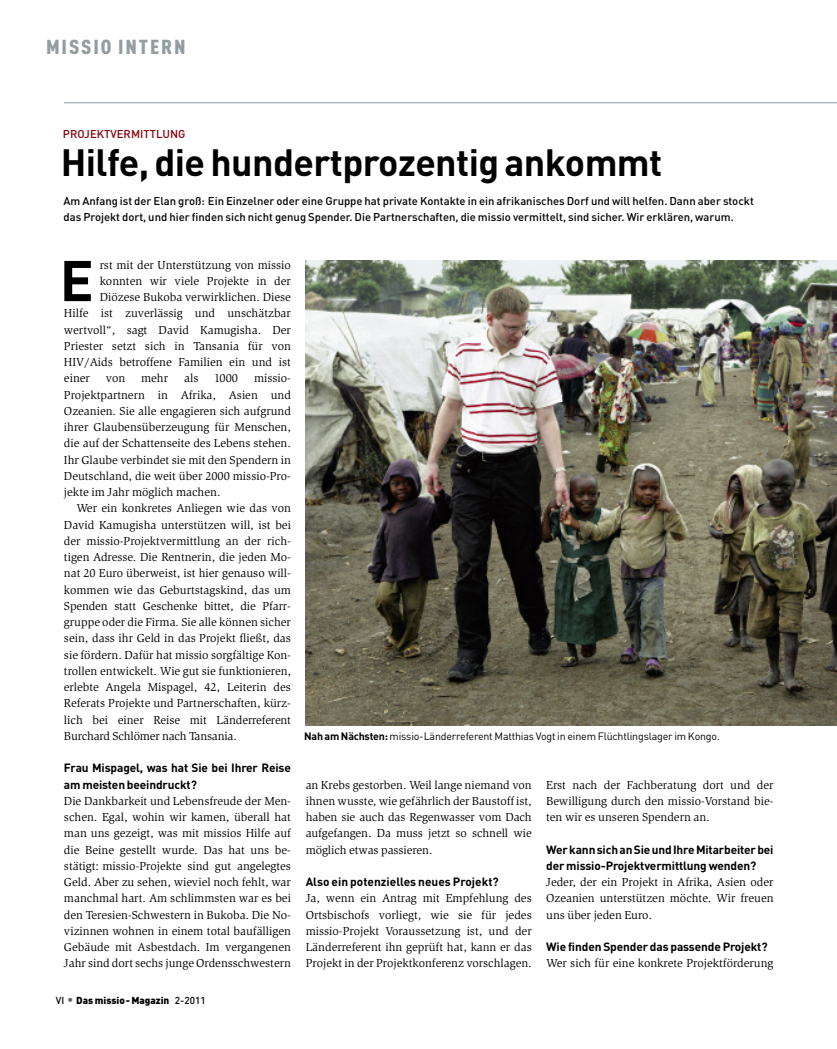
<style>
.page{position:relative;width:837px;height:1049px;background:#fff}
.page>*{position:absolute;margin:0;border:0;box-sizing:border-box;transform-origin:0 0}
.t1{font:700 56.38px "DIN Pro";color:#000}
.t2{font:700 37.5px "DIN Pro";letter-spacing:-.015em;color:#000}
.t3{font:900 20px "DIN Cond";letter-spacing:.085em;color:#949da1;scale:1.1 1}
.t4{font:11.88px/16.2px "Slimbach Std";color:#000;text-align:justify}
.t5{font:700 11.88px/16.2px "DIN Pro";letter-spacing:-.01em;color:#000}
.t6{font:500 11.25px/16.2px "DIN Pro";color:#000}
.t7{font:500 11.25px "DIN Pro";color:#85000b}
.t8{font:10.62px "DIN Pro";letter-spacing:-.015em;color:#000}
.t9{font:900 10px "DIN Pro";color:#000}
.s1{font-weight:500}
.s2{font-weight:500;font-size:12.5px;color:#666}
.s3{font-weight:700}
</style>
<div class="page">
<hr style="left:64px;top:102px;width:772px;height:1px;background:#949da1">
<img style="left:305px;top:260px;width:531px;height:465px">
<h3 class="t3" style="left:46px;top:35px;width:128px">MISSIO INTERN</h3>
<p class="t7" style="left:63px;top:127px;width:124px">PROJEKTVERMITTLUNG</p>
<h2 class="t2" style="left:61px;top:141px;width:603px">Hilfe, die hundertprozentig ankommt</h2>
<p class="t6" style="left:63px;top:192px;width:691px">Am Anfang ist der Elan groß: Ein Einzelner oder eine Gruppe hat private Kontakte in ein afrikanisches Dorf und will helfen. Dann aber stockt das Projekt dort, und hier finden sich nicht genug Spender. Die Partnerschaften, die missio vermittelt, sind sicher. Wir erklären, warum.</p>
<h1 class="t1" style="left:60px;top:248px;width:36px">E</h1>
<p class="t4" style="left:100px;top:257px;width:192px">rst mit der Unterstützung von missio</p>
<p class="t4" style="left:100px;top:274px;width:192px">konnten wir viele Projekte in der</p>
<p class="t4" style="left:100px;top:290px;width:192px">Diözese Bukoba verwirklichen. Diese</p>
<p class="t4" style="left:64px;top:306px;width:228px">Hilfe ist zuverlässig und unschätzbar</p>
<p class="t4" style="left:64px;top:322px;width:228px">wertvoll“, sagt David Kamugisha. Der</p>
<p class="t4" style="left:64px;top:339px;width:228px">Priester setzt sich in Tansania für von</p>
<p class="t4" style="left:64px;top:355px;width:228px">HIV/Aids betroffene Familien ein und ist</p>
<p class="t4" style="left:64px;top:371px;width:27px">einer</p>
<p class="t4" style="left:106px;top:371px;width:21px">von</p>
<p class="t4" style="left:141px;top:371px;width:29px">mehr</p>
<p class="t4" style="left:184px;top:371px;width:16px">als</p>
<p class="t4" style="left:214px;top:371px;width:25px">1000</p>
<p class="t4" style="left:64px;top:371px;width:228px;text-indent:190px">missio-Projektpartnern in Afrika, Asien und Ozeanien. Sie alle engagieren sich aufgrund ihrer Glaubensüberzeugung für Menschen, die auf der Schattenseite des Lebens stehen.<br>Ihr Glaube verbindet sie mit den Spendern in Deutschland, die weit über 2000 missio-Pro&shy;jekte im Jahr möglich machen.</p>
<p class="t4" style="left:64px;top:501px;width:228px;text-indent:12px">Wer ein konkretes Anliegen wie das von David Kamugisha unterstützen will, ist bei der missio-Projektvermittlung an der rich&shy;tigen Adresse. Die Rentnerin, die jeden Mo&shy;nat 20 Euro überweist, ist hier genauso will&shy;kommen wie das Geburtstagskind, das um Spenden statt Geschenke bittet, die Pfarr&shy;gruppe oder die Firma. Sie alle können sicher sein, dass ihr Geld in das Projekt fließt, das sie fördern. Dafür hat missio sorgfältige Kon&shy;trollen entwickelt. Wie gut sie funktionieren, erlebte Angela Mispagel, 42, Leiterin des Referats Projekte und Partnerschaften, kürz&shy;lich bei einer Reise mit Länderreferent Burchard Schlömer nach Tansania.</p>
<p class="t5" style="left:64px;top:760px;width:228px">Frau Mispagel, was hat Sie bei Ihrer Reise am meisten beeindruckt?</p>
<p class="t4" style="left:64px;top:794px;width:228px">Die Dankbarkeit und Lebensfreude der Men&shy;schen. Egal, wohin wir kamen, überall hat man uns gezeigt, was mit missios Hilfe auf die Beine gestellt wurde. Das hat uns be&shy;stätigt: missio-Projekte sind gut angelegtes Geld. Aber zu sehen, wieviel noch fehlt, war manchmal hart. Am schlimmsten war es bei den Teresien-Schwestern in Bukoba. Die No&shy;vizinnen wohnen in einem total baufälligen Gebäude mit Asbestdach. Im vergangenen Jahr sind dort sechs junge Ordensschwestern</p>
<p class="t9" style="left:56px;top:994px;width:151px"><span class="s1">VI</span> <span class="s2">•</span> Das missio-Magazin <span class="s1">2-2011</span></p>
<p class="t8" style="left:304px;top:730px;width:417px"><span class="s3">Nah am Nächsten:</span> missio-Länderreferent Matthias Vogt in einem Flüchtlingslager im Kongo.</p>
<p class="t4" style="left:305px;top:777px;width:227px">an Krebs gestorben. Weil lange niemand von ihnen wusste, wie gefährlich der Baustoff ist, haben sie auch das Regenwasser vom Dach aufgefangen. Da muss jetzt so schnell wie möglich etwas passieren.</p>
<p class="t5" style="left:305px;top:873px;width:194px">Also ein potenzielles neues Projekt?</p>
<p class="t4" style="left:305px;top:891px;width:227px">Ja, wenn ein Antrag mit Empfehlung des Ortsbischofs vorliegt, wie sie für jedes missio-Projekt Voraussetzung ist, und der Länderreferent ihn geprüft hat, kann er das Projekt in der Projektkonferenz vorschlagen.</p>
<p class="t4" style="left:546px;top:777px;width:229px">Erst nach der Fachberatung dort und der Bewilligung durch den missio-Vorstand bie&shy;ten wir es unseren Spendern an.</p>
<p class="t5" style="left:546px;top:841px;width:229px">WerkannsichanSieundIhreMitarbeiterbei der missio-Projektvermittlung wenden?</p>
<p class="t4" style="left:546px;top:875px;width:229px">Jeder, der ein Projekt in Afrika, Asien oder Ozeanien unterstützen möchte. Wir freuen uns über jeden Euro.</p>
<p class="t5" style="left:546px;top:938px;width:223px">Wie finden Spender das passende Projekt?</p>
<p class="t4" style="left:546px;top:956px;width:229px">Wer sich für eine konkrete Projektförderung</p>
</div>
